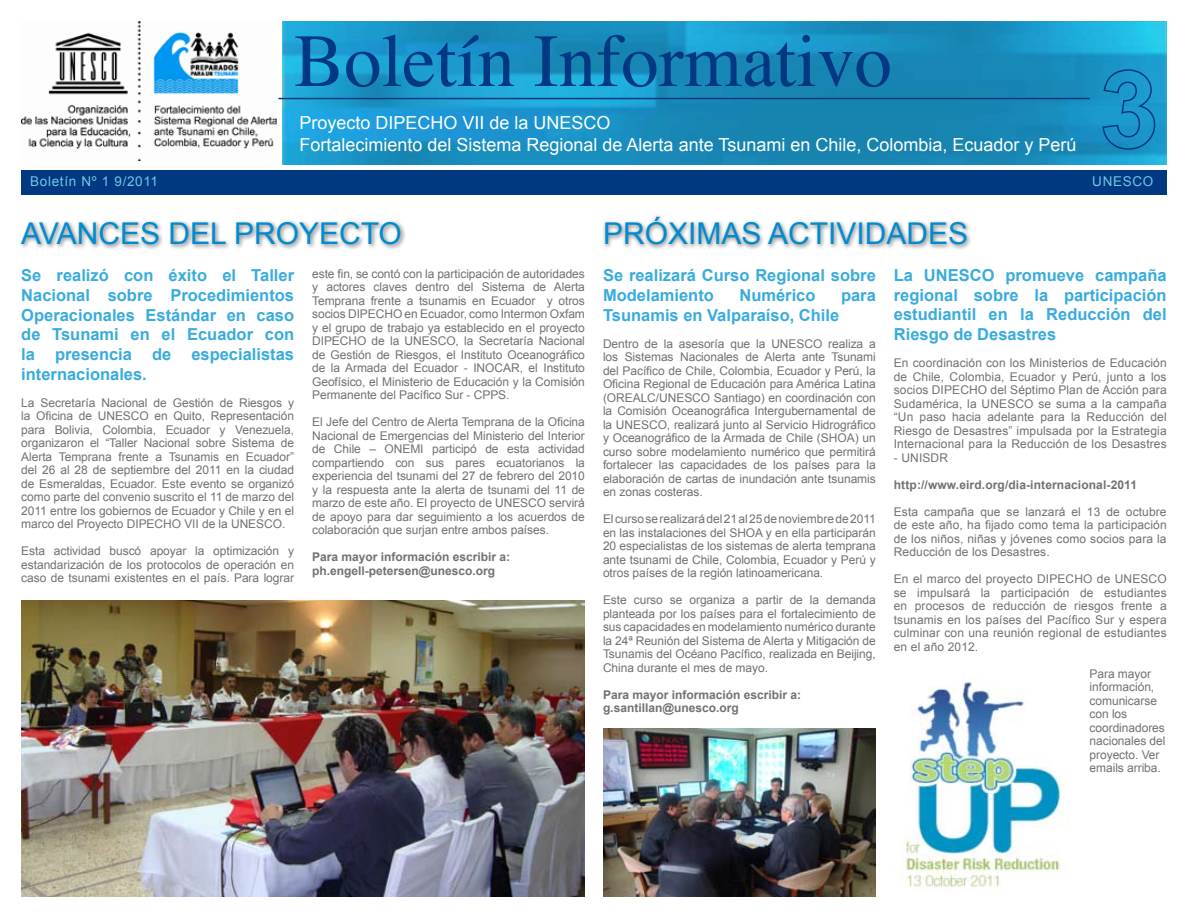
<style>
.page{position:relative;width:1188px;height:918px;background:#fff}
.page>*{position:absolute;margin:0;border:0;box-sizing:border-box;transform-origin:0 0}
.t1{font:75px "Times";color:#003882}
.t2{font:30px "Arial";color:#008bd0}
.t3{font:18px/21.6px "Arial";color:#fff}
.t4{font:700 16.5px/19.8px "Arial";color:#39abdd;text-align:justify}
.t5{font:13.5px "Arial";letter-spacing:.05em;color:#70c7e3}
.t6{font:12px/13.5px "Arial";letter-spacing:-.005em;color:#707173;text-align:justify}
.t7{font:700 12px/13.5px "Arial";color:#707173}
</style>
<div class="page">
<div style="left:18px;top:219px;width:388px;height:31px;background:#000;opacity:.5"></div>
<div style="left:602px;top:213px;width:371px;height:38px;background:#000;opacity:.5"></div>
<img style="left:21px;top:601px;width:564px;height:296px">
<img style="left:283px;top:21px;width:884px;height:144px">
<img style="left:21px;top:21px;width:256px;height:140px">
<hr style="left:279px;top:98px;width:811px;height:1px;background:#003882">
<svg style="left:1102px;top:69px;width:54px;height:82px;background:#178bc1"></svg>
<div style="left:21px;top:170px;width:1146px;height:25px;background:#003882"></div>
<img style="left:904px;top:679px;width:159px;height:210px">
<img style="left:603px;top:728px;width:273px;height:169px">
<h1 class="t1" style="left:294px;top:-9px;width:599px">Boletín Informativo</h1>
<h3 class="t3" style="left:299px;top:112px;width:779px">Proyecto DIPECHO VII de la UNESCO<br>Fortalecimiento del Sistema Regional de Alerta ante Tsunami en Chile, Colombia, Ecuador y Perú</h3>
<p class="t5" style="left:30px;top:174px;width:129px">Boletín Nº 1 9/2011</p>
<p class="t5" style="left:1092px;top:174px;width:63px">UNESCO</p>
<h2 class="t2" style="left:21px;top:217px;width:382px">AVANCES DEL PROYECTO</h2>
<h3 class="t4" style="left:21px;top:265px;width:274px">Se realizó con éxito el Taller Nacional sobre Procedimientos Operacionales Estándar en caso de Tsunami en el Ecuador con la presencia de especialistas internacionales.</h3>
<p class="t6" style="left:21px;top:396px;width:274px">La Secretaría Nacional de Gestión de Riesgos y la Oficina de UNESCO en Quito, Representación para Bolivia, Colombia, Ecuador y Venezuela, organizaron el “Taller Nacional sobre Sistema de Alerta Temprana frente a Tsunamis en Ecuador” del 26 al 28 de septiembre del 2011 en la ciudad de Esmeraldas, Ecuador. Este evento se organizó como parte del convenio suscrito el 11 de marzo del 2011 entre los gobiernos de Ecuador y Chile y en el marco del Proyecto DIPECHO VII de la UNESCO.</p>
<p class="t6" style="left:21px;top:544px;width:274px">Esta actividad buscó apoyar la optimización y estandarización de los protocolos de operación en caso de tsunami existentes en el país. Para lograr</p>
<p class="t6" style="left:312px;top:267px;width:274px">este fin, se contó con la participación de autoridades y actores claves dentro del Sistema de Alerta Temprana frente a tsunamis en Ecuador y otros socios DIPECHO en Ecuador, como Intermon Oxfam y el grupo de trabajo ya establecido en el proyecto DIPECHO de la UNESCO, la Secretaría Nacional de Gestión de Riesgos, el Instituto Oceanográfico de la Armada del Ecuador - INOCAR, el Instituto Geofísico, el Ministerio de Educación y la Comisión Permanente del Pacífico Sur - CPPS.</p>
<p class="t6" style="left:312px;top:415px;width:274px">El Jefe del Centro de Alerta Temprana de la Oficina Nacional de Emergencias del Ministerio del Interior de Chile – ONEMI participó de esta actividad compartiendo con sus pares ecuatorianos la experiencia del tsunami del 27 de febrero del 2010 y la respuesta ante la alerta de tsunami del 11 de marzo de este año. El proyecto de UNESCO servirá de apoyo para dar seguimiento a los acuerdos de colaboración que surjan entre ambos países.</p>
<p class="t7" style="left:312px;top:550px;width:200px">Para mayor información escribir a: ph.engell-petersen@unesco.org</p>
<h2 class="t2" style="left:603px;top:217px;width:367px">PRÓXIMAS ACTIVIDADES</h2>
<h3 class="t4" style="left:603px;top:266px;width:274px">Se realizará Curso Regional sobre<br>Modelamiento</h3>
<h3 class="t4" style="left:894px;top:265px;width:274px">La UNESCO promueve campaña regional sobre la participación estudiantil en la Reducción del Riesgo de Desastres</h3>
<p class="t6" style="left:894px;top:356px;width:274px">En coordinación con los Ministerios de Educación de Chile, Colombia, Ecuador y Perú, junto a los socios DIPECHO del Séptimo Plan de Acción para Sudamérica, la UNESCO se suma a la campaña “Un paso hacia adelante para la Reducción del Riesgo de Desastres” impulsada por la Estrategia Internacional para la Reducción de los Desastres</p>
<p class="t6" style="left:894px;top:451px;width:56px">- UNISDR</p>
<p class="t7" style="left:894px;top:478px;width:245px">http://www.eird.org/dia-internacional-2011</p>
<p class="t6" style="left:894px;top:505px;width:274px">Esta campaña que se lanzará el 13 de octubre de este año, ha fijado como tema la participación de los niños, niñas y jóvenes como socios para la Reducción de los Desastres.</p>
<p class="t6" style="left:894px;top:572px;width:274px">En el marco del proyecto DIPECHO de UNESCO se impulsará la participación de estudiantes en procesos de reducción de riesgos frente a tsunamis en los países del Pacífico Sur y espera culminar con una reunión regional de estudiantes en el año 2012.</p>
<p class="t6" style="left:1090px;top:667px;width:77px;text-align:left">Para mayor información, comunicarse con los coordinadores nacionales del proyecto. Ver emails arriba.</p>
<h3 class="t4" style="left:739px;top:285px;width:78px">Numérico</h3>
<h3 class="t4" style="left:841px;top:285px;width:36px">para</h3>
<h3 class="t4" style="left:603px;top:305px;width:238px">Tsunamis en Valparaíso, Chile</h3>
<p class="t6" style="left:603px;top:337px;width:274px">Dentro de la asesoría que la UNESCO realiza a los Sistemas Nacionales de Alerta ante Tsunami del Pacífico de Chile, Colombia, Ecuador y Perú, la Oficina Regional de Educación para América Latina (OREALC/UNESCO Santiago) en coordinación con la Comisión Oceanográfica Intergubernamental de la UNESCO, realizará junto al Servicio Hidrográfico y Oceanográfico de la Armada de Chile (SHOA) un curso sobre modelamiento numérico que permitirá fortalecer las capacidades de los países para la elaboración de cartas de inundación ante tsunamis en zonas costeras.</p>
<p class="t6" style="left:603px;top:512px;width:274px">El curso se realizará del 21 al 25 de noviembre de 2011 en las instalaciones del SHOA y en ella participarán 20 especialistas de los sistemas de alerta temprana ante tsunami de Chile, Colombia, Ecuador y Perú y otros países de la región latinoamericana.</p>
<p class="t6" style="left:603px;top:593px;width:274px">Este curso se organiza a partir de la demanda planteada por los países para el fortalecimiento de sus capacidades en modelamiento numérico durante la 24ª Reunión del Sistema de Alerta y Mitigación de Tsunamis del Océano Pacífico, realizada en Beijing, China durante el mes de mayo.</p>
<p class="t7" style="left:603px;top:688px;width:200px">Para mayor información escribir a: g.santillan@unesco.org</p>
</div>
